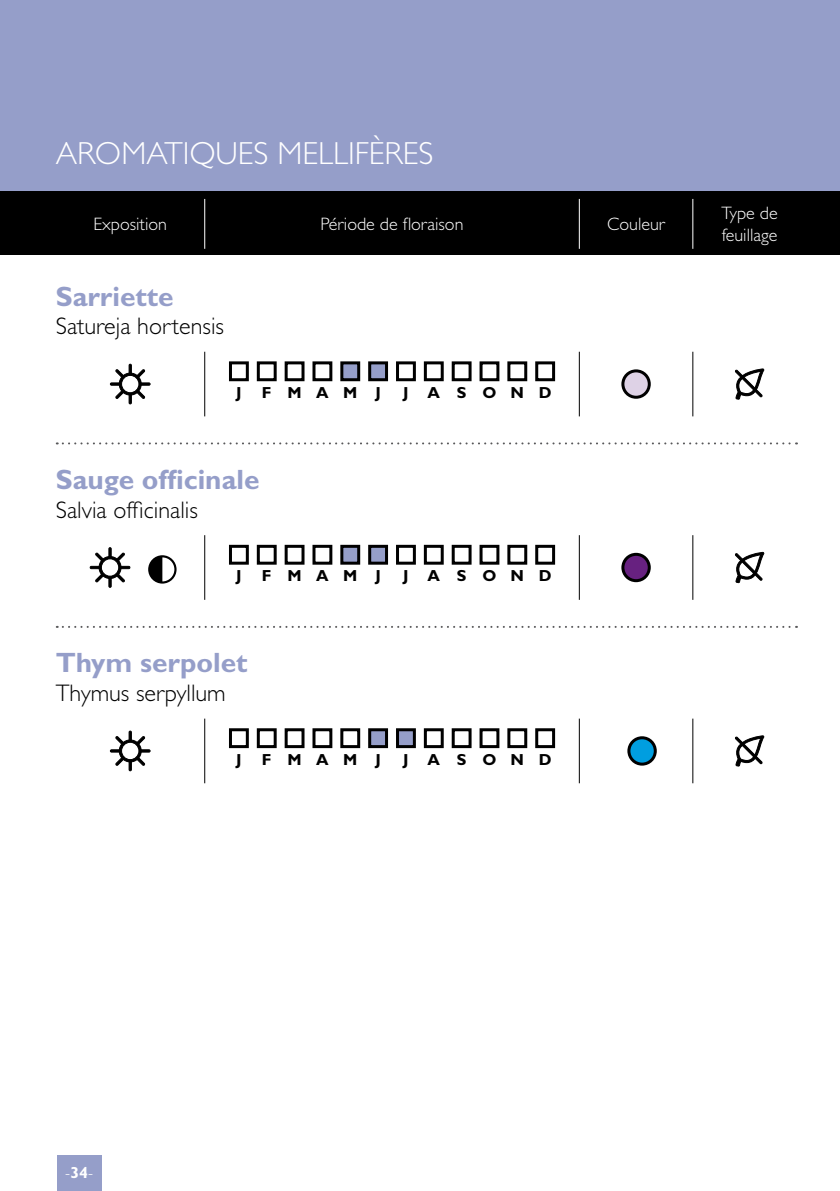
<style>
.page{position:relative;width:840px;height:1191px;background:#fff}
.page>*{position:absolute;margin:0;border:0;box-sizing:border-box;transform-origin:0 0}
.t1{font:300 32px "Gill Sans Std";color:#fff}
.t2{font:700 28px "Gill Sans Std";color:#959ec9}
.t3{font:300 24px "Gill Sans Std";color:#000}
.t4{font:300 18px/21.6px "Gill Sans Std";color:#fff}
.t5{font:700 16px "Gill Sans Std";letter-spacing:.915em;color:#000}
.t6{font:300 16px "Gill Sans Std";color:#fff}
.s1{font-weight:700}
</style>
<div class="page">
<div style="left:57px;top:1155px;width:44px;height:36px;background:#959ec9"></div>
<div style="left:0;top:178px;width:839px;height:77px;background:#000"></div>
<div style="left:0;top:0;width:839px;height:191px;background:#959ec9"></div>
<hr style="left:204px;top:352px;width:1px;height:64px;background:#000">
<hr style="left:578px;top:352px;width:1px;height:64px;background:#000">
<hr style="left:692px;top:352px;width:1px;height:64px;background:#000">
<div style="left:110px;top:383px;width:40px;height:2px;border:1px solid #000"></div>
<div style="left:129px;top:364px;width:3px;height:40px;border:1px solid #000"></div>
<svg style="left:115px;top:369px;width:30px;height:30px"></svg>
<div style="left:229px;top:361px;width:20px;height:20px;border:3px solid #000"></div>
<div style="left:257px;top:361px;width:19px;height:20px;border:3px solid #000"></div>
<div style="left:284px;top:361px;width:20px;height:20px;border:3px solid #000"></div>
<div style="left:312px;top:361px;width:20px;height:20px;border:3px solid #000"></div>
<div style="left:341px;top:363px;width:17px;height:17px;background:#959ec9"></div>
<div style="left:340px;top:361px;width:20px;height:20px;border:3px solid #000"></div>
<div style="left:369px;top:363px;width:17px;height:17px;background:#959ec9"></div>
<div style="left:368px;top:361px;width:20px;height:20px;border:3px solid #000"></div>
<div style="left:396px;top:361px;width:19px;height:20px;border:3px solid #000"></div>
<div style="left:423px;top:361px;width:20px;height:20px;border:3px solid #000"></div>
<div style="left:451px;top:361px;width:20px;height:20px;border:3px solid #000"></div>
<div style="left:479px;top:361px;width:20px;height:20px;border:3px solid #000"></div>
<div style="left:507px;top:361px;width:20px;height:20px;border:3px solid #000"></div>
<div style="left:535px;top:361px;width:19px;height:20px;border:3px solid #000"></div>
<div style="left:622px;top:371px;width:27px;height:26px;background:#ded2e6;border-radius:50%"></div>
<div style="left:621px;top:369px;width:29px;height:30px;border:3px solid #000;border-radius:50%"></div>
<svg style="left:735px;top:368px;width:29px;height:32px"></svg>
<hr style="left:204px;top:535px;width:1px;height:65px;background:#000">
<hr style="left:578px;top:535px;width:1px;height:65px;background:#000">
<hr style="left:692px;top:535px;width:1px;height:65px;background:#000">
<div style="left:90px;top:566px;width:40px;height:3px;border:1px solid #000"></div>
<div style="left:109px;top:547px;width:2px;height:40px;border:1px solid #000"></div>
<svg style="left:95px;top:552px;width:30px;height:30px"></svg>
<svg style="left:148px;top:555px;width:28px;height:28px"></svg>
<div style="left:229px;top:545px;width:20px;height:19px;border:3px solid #000"></div>
<div style="left:257px;top:545px;width:19px;height:19px;border:3px solid #000"></div>
<div style="left:284px;top:545px;width:20px;height:19px;border:3px solid #000"></div>
<div style="left:312px;top:545px;width:20px;height:19px;border:3px solid #000"></div>
<div style="left:341px;top:546px;width:17px;height:17px;background:#959ec9"></div>
<div style="left:340px;top:545px;width:20px;height:19px;border:3px solid #000"></div>
<div style="left:369px;top:546px;width:17px;height:17px;background:#959ec9"></div>
<div style="left:368px;top:545px;width:20px;height:19px;border:3px solid #000"></div>
<div style="left:396px;top:545px;width:19px;height:19px;border:3px solid #000"></div>
<div style="left:423px;top:545px;width:20px;height:19px;border:3px solid #000"></div>
<div style="left:451px;top:545px;width:20px;height:19px;border:3px solid #000"></div>
<div style="left:479px;top:545px;width:20px;height:19px;border:3px solid #000"></div>
<div style="left:507px;top:545px;width:20px;height:19px;border:3px solid #000"></div>
<div style="left:535px;top:545px;width:19px;height:19px;border:3px solid #000"></div>
<div style="left:622px;top:554px;width:27px;height:26px;background:#672180;border-radius:50%"></div>
<div style="left:621px;top:553px;width:29px;height:29px;border:3px solid #000;border-radius:50%"></div>
<svg style="left:735px;top:552px;width:29px;height:31px"></svg>
<svg style="left:57px;top:442px;width:739px;height:2px"></svg>
<hr style="left:204px;top:718px;width:1px;height:65px;background:#000">
<hr style="left:578px;top:718px;width:1px;height:65px;background:#000">
<hr style="left:692px;top:718px;width:1px;height:65px;background:#000">
<div style="left:110px;top:749px;width:40px;height:3px;border:1px solid #000"></div>
<div style="left:129px;top:731px;width:3px;height:40px;border:1px solid #000"></div>
<svg style="left:115px;top:735px;width:30px;height:31px"></svg>
<div style="left:229px;top:728px;width:20px;height:20px;border:3px solid #000"></div>
<div style="left:257px;top:728px;width:19px;height:20px;border:3px solid #000"></div>
<div style="left:284px;top:728px;width:20px;height:20px;border:3px solid #000"></div>
<div style="left:312px;top:728px;width:20px;height:20px;border:3px solid #000"></div>
<div style="left:340px;top:728px;width:20px;height:20px;border:3px solid #000"></div>
<div style="left:369px;top:729px;width:17px;height:17px;background:#959ec9"></div>
<div style="left:368px;top:728px;width:20px;height:20px;border:3px solid #000"></div>
<div style="left:397px;top:729px;width:17px;height:17px;background:#959ec9"></div>
<div style="left:396px;top:728px;width:19px;height:20px;border:3px solid #000"></div>
<div style="left:423px;top:728px;width:20px;height:20px;border:3px solid #000"></div>
<div style="left:451px;top:728px;width:20px;height:20px;border:3px solid #000"></div>
<div style="left:479px;top:728px;width:20px;height:20px;border:3px solid #000"></div>
<div style="left:507px;top:728px;width:20px;height:20px;border:3px solid #000"></div>
<div style="left:535px;top:728px;width:19px;height:20px;border:3px solid #000"></div>
<div style="left:628px;top:737px;width:27px;height:27px;background:#009ee0;border-radius:50%"></div>
<div style="left:627px;top:736px;width:29px;height:29px;border:3px solid #000;border-radius:50%"></div>
<svg style="left:735px;top:735px;width:29px;height:31px"></svg>
<svg style="left:57px;top:626px;width:739px;height:2px"></svg>
<hr style="left:204px;top:199px;width:1px;height:50px;background:#fff">
<hr style="left:578px;top:199px;width:1px;height:50px;background:#fff">
<hr style="left:692px;top:199px;width:1px;height:50px;background:#fff">
<h1 class="t1" style="left:56px;top:135px;width:154px">aromatiques</h1>
<h1 class="t1" style="left:277px;top:135px;width:19px">mell</h1>
<h1 class="t1" style="left:348px;top:135px;width:70px">ifères</h1>
<p class="t4" style="left:93px;top:213px;width:75px">Exposition</p>
<p class="t4" style="left:320px;top:213px;width:144px">Période de floraison</p>
<p class="t4" style="left:607px;top:213px;width:60px">Couleur</p>
<p class="t4" style="left:721px;top:203px;width:58px">Type de feuillage</p>
<h2 class="t2" style="left:56px;top:279px;width:119px">Sarriette</h2>
<h3 class="t3" style="left:56px;top:313px;width:170px">Satureja hortensis</h3>
<p class="t5" style="left:236px;top:383px;width:7px">J</p>
<p class="t5" style="left:262px;top:383px;width:120px">FMAM J</p>
<p class="t5" style="left:403px;top:383px;width:150px">J ASOND</p>
<h2 class="t2" style="left:56px;top:463px;width:205px">Sauge officinale</h2>
<h3 class="t3" style="left:56px;top:496px;width:144px">Salvia officinalis</h3>
<p class="t5" style="left:236px;top:566px;width:7px">J</p>
<p class="t5" style="left:262px;top:566px;width:120px">FMAM J</p>
<p class="t5" style="left:403px;top:566px;width:150px">J ASOND</p>
<h2 class="t2" style="left:56px;top:646px;width:193px">Thym serpolet</h2>
<h3 class="t3" style="left:56px;top:679px;width:171px">Thymus serpyllum</h3>
<p class="t5" style="left:236px;top:750px;width:7px">J</p>
<p class="t5" style="left:262px;top:750px;width:120px">FMAM J</p>
<p class="t5" style="left:403px;top:750px;width:150px">J ASOND</p>
<p class="t6" style="left:65px;top:1163px;width:29px">-<span class="s1">34</span>-</p>
</div>
